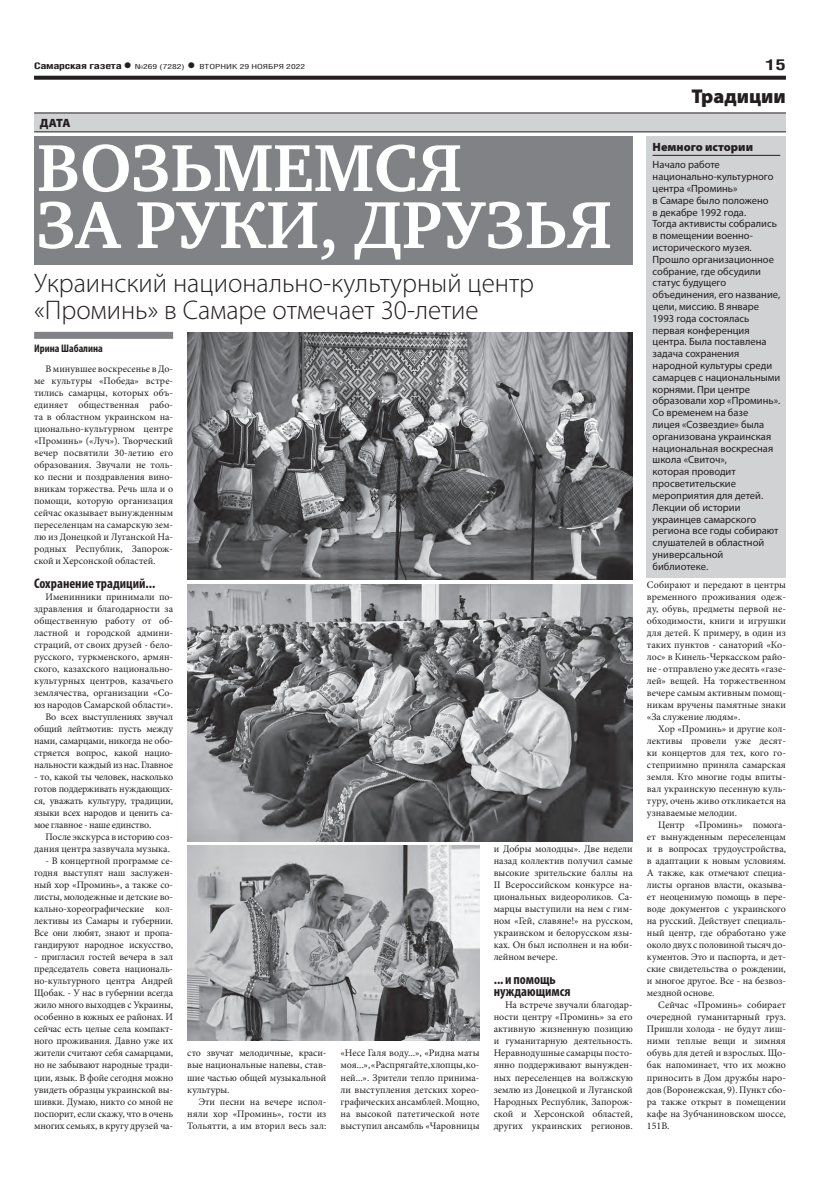
<style>
.page{position:relative;width:820px;height:1191px;background:#fff}
.page>*{position:absolute;margin:0;border:0;box-sizing:border-box;transform-origin:0 0}
.ЗАГОЛОВОК{font:700 68px/57px "Charter C";color:#fff}
.ПОДЗАГОЛОВОК{font:300 27px/27px "Myriad Pro";color:#231f20}
.рубрика{font:900 20px "Myriad Pro";color:#231f20}
.t1{font:700 15px "Helios Cond";color:#231f20;scale:1.4 1}
.ЗАГ_в_ТЕКСТЕ{font:700 condensed 14px/12px "Myriad Pro";color:#231f20}
.мнение_имя{font:900 12px "Myriad Pro";color:#231f20}
.РУБРИКА{font:900 12px "Myriad Pro";color:#231f20}
.АВТОР_чб{font:700 condensed 11px "Myriad Pro";color:#231f20}
.мнение_текст{font:10.5px/11.8px "Myriad Pro";color:#231f20}
.ОСНОВНОЙ{font:10px/12px "Minion Pro";color:#231f20;text-align:justify}
.t2{font:700 9px "Helios Cond";letter-spacing:-.02em;color:#231f20;scale:1.4 1}
.t3{font:7px "Helios Cond";color:#231f20;scale:1.4 1}
.s1{font-size:16px}
.s2{font-weight:700;font-size:16px}
</style>
<div class="page">
<svg style="left:34px;top:76px;width:751px;height:4px;background:#322f2f"></svg>
<div style="left:646px;top:136px;width:139px;height:442px;background:#d1d2d4"></div>
<hr style="left:652px;top:155px;width:128px;height:1px;background:#231f20">
<div style="left:34px;top:114px;width:751px;height:18px;background:#d1d2d4"></div>
<hr style="left:34px;top:113px;width:751px;height:1px;background:#231f20">
<hr style="left:34px;top:132px;width:751px;height:1px;background:#231f20">
<div style="left:34px;top:136px;width:598px;height:128px;background:#808285"></div>
<div style="left:34px;top:332px;width:139px;height:7px;background:#808285"></div>
<img style="left:187px;top:584px;width:445px;height:257px">
<img style="left:187px;top:333px;width:445px;height:247px">
<img style="left:187px;top:845px;width:292px;height:195px">
<p class="t2" style="left:34px;top:61px;width:71px">Самарская газета<span class="s1">•</span></p>
<p class="t3" style="left:135px;top:63px;width:123px">№269 (7282) <span class="s2">•</span> ВТОРНИК 29 НОЯБРЯ 2022</p>
<p class="t1" style="left:765px;top:55px;width:16px">15</p>
<p class="РУБРИКА" style="left:40px;top:116px;width:32px">ДАТА</p>
<p class="ЗАГОЛОВОК" style="left:37px;top:140px;width:576px">ВОЗЬМЕМСЯ<br>ЗА РУКИ, ДРУЗЬЯ</p>
<p class="ПОДЗАГОЛОВОК" style="left:34px;top:269px;width:501px">Украинский национально-культурный центр «Проминь» в Самаре отмечает 30-летие</p>
<p class="АВТОР_чб" style="left:34px;top:342px;width:70px">Ирина Шабалина</p>
<p class="ОСНОВНОЙ" style="left:34px;top:363px;width:140px;text-indent:11px">В минувшее воскресенье в До&shy;ме культуры «Победа» встре&shy;тились самарцы, которых объ&shy;единяет общественная рабо&shy;та в областном украинском на&shy;ционально-культурном центре «Проминь» («Луч»). Творческий вечер посвятили 30-летию его образования. Звучали не толь&shy;ко песни и поздравления вино&shy;вникам торжества. Речь шла и о помощи, которую организация сейчас оказывает вынужденным переселенцам на самарскую зем&shy;лю из Донецкой и Луганской На&shy;родных Республик, Запорож&shy;ской и Херсонской областей.</p>
<p class="ЗАГ_в_ТЕКСТЕ" style="left:34px;top:577px;width:123px">Сохранение традиций...</p>
<p class="ОСНОВНОЙ" style="left:34px;top:591px;width:140px;text-indent:11px">Именинники принимали по&shy;здравления и благодарности за общественную работу от об&shy;ластной и городской админи&shy;страций, от своих друзей - бело&shy;русского, туркменского, армян&shy;ского, казахского национально&shy;культурных центров, казачьего землячества, организации «Со&shy;юз народов Самарской области».</p>
<p class="ОСНОВНОЙ" style="left:34px;top:711px;width:140px;text-indent:11px">Во всех выступлениях звучал общий лейтмотив: пусть между нами, самарцами, никогда не обо&shy;стряется вопрос, какой нацио&shy;нальности каждый из нас. Главное</p>
<p class="ОСНОВНОЙ" style="left:34px;top:771px;width:140px">- то, какой ты человек, насколько готов поддерживать нуждающих&shy;ся, уважать культуру, традиции, языки всех народов и ценить са&shy;мое главное - наше единство.</p>
<p class="ОСНОВНОЙ" style="left:34px;top:831px;width:140px;text-indent:11px">После экскурса в историю соз&shy;дания центра зазвучала музыка.</p>
<p class="ОСНОВНОЙ" style="left:34px;top:855px;width:140px;text-indent:11px">- В концертной программе се&shy;годня выступят наш заслужен&shy;ный хор «Проминь», а также со&shy;листы, молодежные и детские во&shy;кально-хореографические кол&shy;лективы из Самары и губернии.<br>Все они любят, знают и пропа&shy;гандируют народное искусство,</p>
<p class="ОСНОВНОЙ" style="left:34px;top:951px;width:140px">- пригласил гостей вечера в зал председатель совета националь&shy;но-культурного центра Андрей Щобак. - У нас в губернии всегда жило много выходцев с Украины, особенно в южных ее районах. И сейчас есть целые села компакт&shy;ного проживания. Давно уже их жители считают себя самарцами, но не забывают народные тради&shy;ции, язык. В фойе сегодня можно увидеть образцы украинской вы&shy;шивки. Думаю, никто со мной не поспорит, если скажу, что в очень многих семьях, в кругу друзей ча-</p>
<p class="ОСНОВНОЙ" style="left:187px;top:1047px;width:140px">сто звучат мелодичные, краси&shy;вые национальные напевы, став&shy;шие частью общей музыкальной культуры.</p>
<p class="ОСНОВНОЙ" style="left:187px;top:1095px;width:140px;text-indent:11px">Эти песни на вечере испол&shy;няли хор «Проминь», гости из Тольятти, а им вторил весь зал:</p>
<p class="ОСНОВНОЙ" style="left:340px;top:1047px;width:140px">«Несе Галя воду...», «Ридна маты моя...», «Распрягайте, хлопцы, ко&shy;ней...». Зрители тепло принима&shy;ли выступления детских хорео&shy;графических ансамблей. Мощно, на высокой патетической ноте выступил ансамбль «Чаровницы</p>
<p class="ОСНОВНОЙ" style="left:493px;top:843px;width:140px">и Добры молодцы». Две недели назад коллектив получил самые высокие зрительские баллы на II Всероссийском конкурсе на&shy;циональных видеороликов. Са&shy;марцы выступили на нем с гим&shy;ном «Гей, славяне!» на русском, украинском и белорусском язы&shy;ках. Он был исполнен и на юби&shy;лейном вечере.</p>
<p class="ЗАГ_в_ТЕКСТЕ" style="left:493px;top:973px;width:78px">... и помощь нуждающимся</p>
<p class="ОСНОВНОЙ" style="left:493px;top:999px;width:140px;text-indent:11px">На встрече звучали благодар&shy;ности центру «Проминь» за его активную жизненную позицию и гуманитарную деятельность.<br>Неравнодушные самарцы посто&shy;янно поддерживают вынужден&shy;ных переселенцев на волжскую землю из Донецкой и Луганской Народных Республик, Запорож&shy;ской и Херсонской областей, других украинских регионов.</p>
<p class="рубрика" style="left:691px;top:85px;width:96px">Традиции</p>
<p class="мнение_имя" style="left:652px;top:140px;width:102px">Немного истории</p>
<p class="мнение_текст" style="left:652px;top:159px;width:129px">Начало работе национально-культурного центра «Проминь»<br>в Самаре было положено<br>в декабре 1992 года.<br>Тогда активисты собрались в помещении военно&shy;исторического музея.<br>Прошло организационное собрание, где обсудили статус будущего объединения, его название, цели, миссию. В январе<br>1993 года состоялась первая конференция центра. Была поставлена задача сохранения народной культуры среди самарцев с национальными корнями. При центре образовали хор «Проминь».</p>
<p class="мнение_текст" style="left:652px;top:407px;width:122px">Со временем на базе лицея «Созвездие» была организована украинская национальная воскресная школа «Свиточ»,<br>которая проводит просветительские мероприятия для детей.</p>
<p class="мнение_текст" style="left:652px;top:501px;width:127px">Лекции об истории украинцев самарского региона все годы собирают слушателей в областной универсальной библиотеке.</p>
<p class="ОСНОВНОЙ" style="left:646px;top:579px;width:140px">Собирают и передают в центры временного проживания одеж&shy;ду, обувь, предметы первой не&shy;обходимости, книги и игрушки для детей. К примеру, в один из таких пунктов - санаторий «Ко&shy;лос» в Кинель-Черкасском райо&shy;не - отправлено уже десять «газе&shy;лей» вещей. На торжественном вечере самым активным помощ&shy;никам вручены памятные знаки «За служение людям».</p>
<p class="ОСНОВНОЙ" style="left:646px;top:723px;width:140px;text-indent:11px">Хор «Проминь» и другие кол&shy;лективы провели уже десят&shy;ки концертов для тех, кого го&shy;степриимно приняла самарская земля. Кто многие годы впиты&shy;вал украинскую песенную куль&shy;туру, очень живо откликается на узнаваемые мелодии.</p>
<p class="ОСНОВНОЙ" style="left:646px;top:819px;width:140px;text-indent:11px">Центр «Проминь» помога&shy;ет вынужденным переселенцам и в вопросах трудоустройства, в адаптации к новым условиям.<br>А также, как отмечают специа&shy;листы органов власти, оказыва&shy;ет неоценимую помощь в пере&shy;воде документов с украинского на русский. Действует специаль&shy;ный центр, где обработано уже около двух с половиной тысяч до&shy;кументов. Это и паспорта, и дет&shy;ские свидетельства о рождении, и многое другое. Все - на безвоз&shy;мездной основе.</p>
<p class="ОСНОВНОЙ" style="left:646px;top:999px;width:140px;text-indent:11px">Сейчас «Проминь» собирает очередной гуманитарный груз.<br>Пришли холода - не будут лиш&shy;ними теплые вещи и зимняя обувь для детей и взрослых. Що&shy;бак напоминает, что их можно приносить в Дом дружбы наро&shy;дов (Воронежская, 9). Пункт сбо&shy;ра также открыт в помещении кафе на Зубчаниновском шоссе, 151В.</p>
</div>
